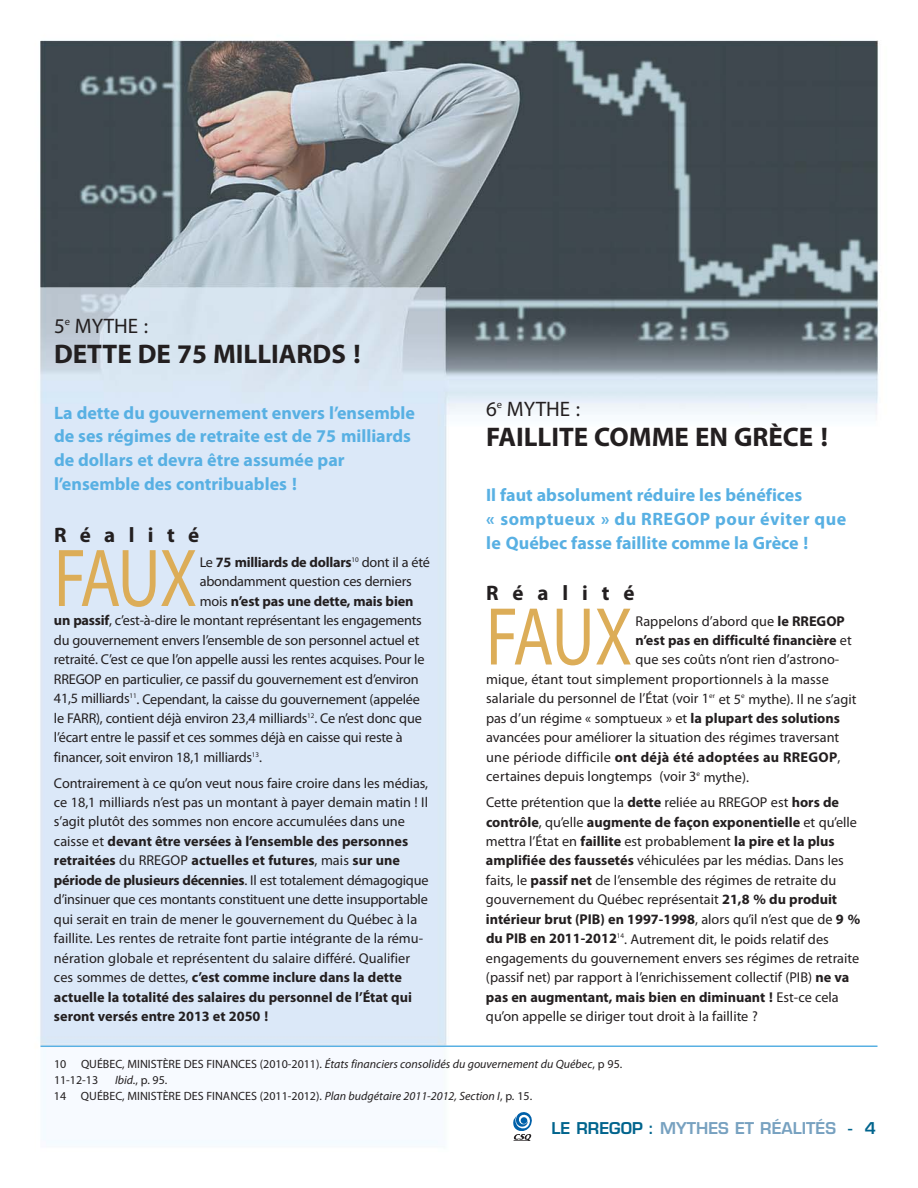
<style>
.page{position:relative;width:918px;height:1188px;background:#fff}
.page>*{position:absolute;margin:0;border:0;box-sizing:border-box;transform-origin:0 0}
.t1{font:82.8px "Myriad Pro";letter-spacing:-.035em;color:#dcad58;scale:.8 1}
.t2{font:700 27px "Myriad Pro";color:#231f20}
.t3{font:21px "Myriad Pro";color:#231f20}
.t4{font:700 21px "Myriad Pro";letter-spacing:.65em;color:#231f20}
.t5{font:700 18px/24px "Myriad Pro";color:#58b0e3}
.t6{font:600 15.9px "Eurostile";color:#77a1c0}
.t7{font:14.25px/19.5px "Myriad Pro";color:#231f20}
.t8{font:700 14.25px "Myriad Pro";color:#231f20}
.t9{font:700 14.25px "Myriad Pro";letter-spacing:.02em;color:#231f20}
.t10{font:12px/16px "Myriad Pro";color:#231f20}
.s1{font-weight:400}
.s2{font-weight:700}
.s3{font-style:italic}
.s4{color:#00648d}
</style>
<div class="page">
<img style="left:40px;top:40px;width:839px;height:1103px">
<svg style="left:513px;top:1112px;width:19px;height:30px"></svg>
<div style="left:521px;top:1117px;width:6px;height:7px;background:#0060a9;border-radius:50%"></div>
<hr style="left:40px;top:1046px;width:838px;height:1px;background:#58b0e3">
<h3 class="t3" style="left:54px;top:318px;width:96px">5<sup>e</sup> MYTHE :</h3>
<h2 class="t2" style="left:54px;top:344px;width:308px">DETTE DE 75 MILLIARDS !</h2>
<p class="t5" style="left:54px;top:402px;width:363px">La dette du gouvernement envers l’ensemble de ses régimes de retraite est de 75 milliards de dollars et devra être assumée par l’ensemble des contribuables !</p>
<h3 class="t4" style="left:54px;top:527px;width:147px">Réalité</h3>
<h1 class="t1" style="left:54px;top:547px;width:181px">FAUX</h1>
<p class="t8" style="left:200px;top:557px;width:232px"><span class="s1">Le</span> 75 milliards de dollars<sup>10</sup> <span class="s1">dont il a été</span></p>
<p class="t7" style="left:200px;top:573px;width:214px">abondamment question ces derniers</p>
<p class="t8" style="left:200px;top:596px;width:215px"><span class="s1">mois</span> n’est pas une dette, mais bien</p>
<p class="t7" style="left:54px;top:612px;width:369px"><span class="s2">un passif</span>, c’est-à-dire le montant représentant les engagements</p>
<p class="t7" style="left:54px;top:632px;width:367px">du gouvernement envers l’ensemble de son personnel actuel et</p>
<p class="t7" style="left:54px;top:651px;width:372px">retraité. C’est ce que l’on appelle aussi les rentes acquises. Pour le</p>
<p class="t7" style="left:54px;top:671px;width:366px">RREGOP en particulier, ce passif du gouvernement est d’environ</p>
<p class="t7" style="left:54px;top:690px;width:367px">41,5 milliards<sup>11</sup>. Cependant, la caisse du gouvernement (appelée</p>
<p class="t7" style="left:54px;top:710px;width:369px">le FARR), contient déjà environ 23,4 milliards<sup>12</sup>. Ce n’est donc que</p>
<p class="t7" style="left:54px;top:729px;width:350px">l’écart entre le passif et ces sommes déjà en caisse qui reste à</p>
<p class="t7" style="left:54px;top:749px;width:210px">financer, soit environ 18,1 milliards<sup>13</sup>.</p>
<p class="t7" style="left:54px;top:774px;width:376px">Contrairement à ce qu’on veut nous faire croire dans les médias, ce 18,1 milliards n’est pas un montant à payer demain matin ! Il s’agit plutôt des sommes non encore accumulées dans une caisse et <span class="s2">devant être versées à l’ensemble des personnes retraitées</span> du RREGOP <span class="s2">actuelles et futures</span>, mais <span class="s2">sur une période de plusieurs décennies</span>. Il est totalement démagogique d’insinuer que ces montants constituent une dette insupportable qui serait en train de mener le gouvernement du Québec à la faillite. Les rentes de retraite font partie intégrante de la rému&shy;nération globale et représentent du salaire différé. Qualifier ces sommes de dettes, <span class="s2">c’est comme inclure dans la dette actuelle la totalité des salaires du personnel de l’État qui seront versés entre 2013 et 2050 !</span></p>
<h3 class="t3" style="left:486px;top:401px;width:96px">6<sup>e</sup> MYTHE :</h3>
<h2 class="t2" style="left:486px;top:426px;width:344px">FAILLITE COMME EN GRÈCE !</h2>
<p class="t5" style="left:486px;top:485px;width:362px">Il faut absolument réduire les bénéfices<br>« somptueux » du RREGOP pour éviter que le Québec fasse faillite comme la Grèce !</p>
<h3 class="t4" style="left:486px;top:585px;width:150px">Réalité</h3>
<h1 class="t1" style="left:486px;top:606px;width:185px">FAUX</h1>
<p class="t7" style="left:636px;top:612px;width:211px">Rappelons d’abord que <span class="s2">le RREGOP</span></p>
<p class="t8" style="left:636px;top:635px;width:218px">n’est pas en difficulté financière <span class="s1">et</span></p>
<p class="t7" style="left:636px;top:651px;width:205px">que ses coûts n’ont rien d’astrono-</p>
<p class="t7" style="left:486px;top:671px;width:344px">mique, étant tout simplement proportionnels à la masse</p>
<p class="t7" style="left:486px;top:690px;width:372px">salariale du personnel de l’État (voir 1<sup>er</sup> et 5<sup>e</sup> mythe). Il ne s’agit</p>
<p class="t7" style="left:486px;top:710px;width:356px">pas d’un régime « somptueux » et <span class="s2">la plupart des solutions</span></p>
<p class="t7" style="left:486px;top:729px;width:355px">avancées pour améliorer la situation des régimes traversant</p>
<p class="t9" style="left:486px;top:752px;width:356px"><span class="s1">une période difficile</span> ont déjà été adoptées au RREGOP<span class="s1">,</span></p>
<p class="t7" style="left:486px;top:768px;width:265px">certaines depuis longtemps (voir 3<sup>e</sup> mythe).</p>
<p class="t7" style="left:486px;top:794px;width:376px">Cette prétention que la <span class="s2">dette</span> reliée au RREGOP est <span class="s2">hors de contrôle</span>, qu’elle <span class="s2">augmente de façon exponentielle</span> et qu’elle mettra l’État en <span class="s2">faillite</span> est probablement <span class="s2">la pire et la plus amplifiée des faussetés</span> véhiculées par les médias. Dans les faits, le <span class="s2">passif net</span> de l’ensemble des régimes de retraite du gouvernement du Québec représentait <span class="s2">21,8 % du produit intérieur brut (PIB) en 1997-1998</span>, alors qu’il n’est que de <span class="s2">9 % du PIB en 2011-2012</span><sup>14</sup>. Autrement dit, le poids relatif des engagements du gouvernement envers ses régimes de retraite (passif net) par rapport à l’enrichissement collectif (PIB) <span class="s2">ne va pas en augmentant, mais bien en diminuant !</span> Est-ce cela qu’on appelle se diriger tout droit à la faillite ?</p>
<p class="t10" style="left:54px;top:1057px;width:570px">10 QUÉBEC, MINISTÈRE DES FINANCES (2010-2011). <span class="s3">États financiers consolidés du gouvernement du Québec</span>, p 95.<br>11-12-13</p>
<p class="t10" style="left:54px;top:1073px;width:480px;text-indent:61px"><span class="s3">Ibid.</span>, p. 95.<br>14 QUÉBEC, MINISTÈRE DES FINANCES (2011-2012). <span class="s3">Plan budgétaire 2011-2012, Section I</span>, p. 15.</p>
<p class="t6" style="left:551px;top:1122px;width:326px"><span class="s4">LE RREGOP :</span> MYTHES ET RÉALITÉS <span class="s4">- 4</span></p>
</div>
